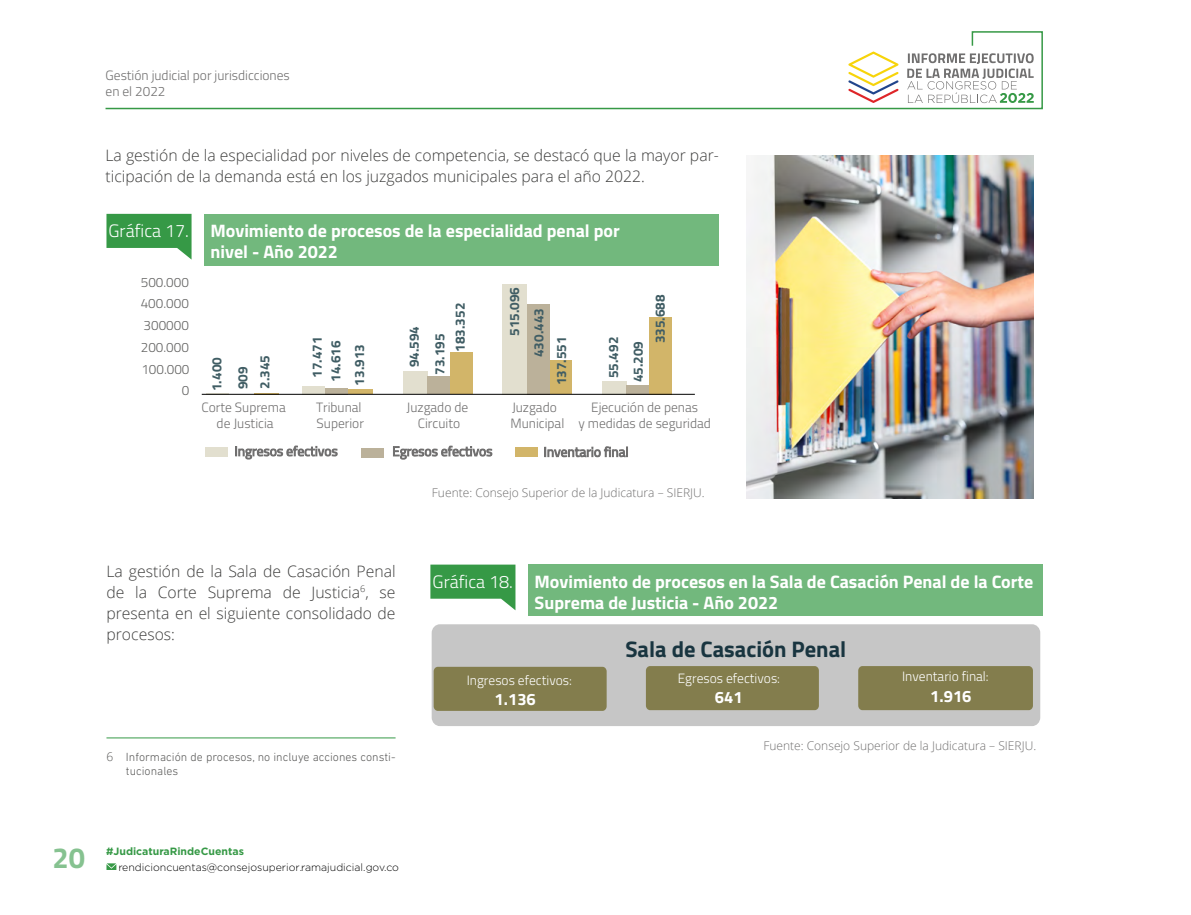
<style>
.page{position:relative;width:1191px;height:915px;background:#fff}
.page>*{position:absolute;margin:0;border:0;box-sizing:border-box;transform-origin:0 0}
.t1{font:700 29.1px "Cairo";color:#86c290}
.t2{font:700 22.5px "Cairo";color:#193540}
.t3{font:700 18px/21px "Cairo";color:#fff}
.t4{font:700 16.5px "Cairo";color:#fff}
.t5{font:300 15.75px/21.1px "Open Sans";color:#3c3c3b}
.t6{font:300 13.5px/16.5px "Cairo";color:#706f6f}
.t7{font:700 13.5px "Cairo";color:#405d64}
.t8{font:300 13.5px "Cairo";color:#fff}
.t9{font:300 13.5px "Cairo";color:#646463}
.t10{font:300 12px "Open Sans";color:#706f6f}
.t11{font:300 12px/14.4px "DIN Next LT Pro";color:#575756}
.t12{font:300 10.5px "Gotham";color:#000}
.t13{font:700 10.5px "Gotham";color:#369946}
.s1{font-weight:300}
.s2{font-family:"Open Sans"}
</style>
<div class="page">
<svg style="left:106px;top:863px;width:10px;height:6px"></svg>
<svg style="left:105px;top:31px;width:938px;height:79px"></svg>
<svg style="left:848px;top:51px;width:50px;height:52px"></svg>
<svg style="left:907px;top:53px;width:126px;height:50px"></svg>
<img style="left:746px;top:155px;width:287px;height:343px">
<div style="left:528px;top:564px;width:515px;height:52px;background:#72b87d"></div>
<svg style="left:430px;top:564px;width:85px;height:46px"></svg>
<div style="left:204px;top:214px;width:515px;height:51px;background:#72b87d"></div>
<svg style="left:106px;top:214px;width:85px;height:45px"></svg>
<hr style="left:106px;top:737px;width:289px;height:1px;background:#369946">
<hr style="left:206px;top:392px;width:23px;height:2px;background:#e2dfcf">
<hr style="left:254px;top:392px;width:25px;height:2px;background:#d2b569">
<div style="left:325px;top:387px;width:23px;height:7px;background:#bbb19a"></div>
<div style="left:403px;top:371px;width:25px;height:23px;background:#e2dfcf"></div>
<div style="left:450px;top:352px;width:22px;height:42px;background:#d2b569"></div>
<div style="left:302px;top:386px;width:23px;height:8px;background:#e2dfcf"></div>
<div style="left:348px;top:389px;width:25px;height:5px;background:#d2b569"></div>
<div style="left:428px;top:376px;width:22px;height:18px;background:#bbb19a"></div>
<div style="left:503px;top:284px;width:24px;height:110px;background:#e2dfcf"></div>
<div style="left:549px;top:360px;width:23px;height:34px;background:#d2b569"></div>
<div style="left:527px;top:304px;width:22px;height:90px;background:#bbb19a"></div>
<div style="left:602px;top:381px;width:24px;height:13px;background:#e2dfcf"></div>
<div style="left:649px;top:317px;width:22px;height:77px;background:#d2b569"></div>
<div style="left:626px;top:385px;width:23px;height:9px;background:#bbb19a"></div>
<hr style="left:202px;top:394px;width:493px;height:1px;background:#000">
<div style="left:205px;top:447px;width:23px;height:9px;background:#e2dfcf"></div>
<div style="left:361px;top:448px;width:23px;height:9px;background:#bbb19a"></div>
<div style="left:515px;top:447px;width:23px;height:9px;background:#d2b569"></div>
<svg style="left:393px;top:445px;width:99px;height:14px"></svg>
<svg style="left:544px;top:446px;width:83px;height:11px"></svg>
<svg style="left:235px;top:445px;width:102px;height:14px"></svg>
<div style="left:432px;top:624px;width:608px;height:101px;background:#c6c6c6;border-radius:8px"></div>
<div style="left:434px;top:666px;width:172px;height:44px;background:#837d4d;border-radius:4px"></div>
<div style="left:646px;top:665px;width:173px;height:45px;background:#837d4d;border-radius:4px"></div>
<div style="left:858px;top:665px;width:175px;height:45px;background:#837d4d;border-radius:4px"></div>
<p class="t6" style="left:105px;top:67px;width:186px">Gestión judicial por jurisdicciones en el 2022</p>
<p class="t5" style="left:105px;top:144px;width:615px">La gestión de la especialidad por niveles de competencia, se destacó que la mayor par&shy;ticipación de la demanda está en los juzgados municipales para el año 2022.</p>
<p class="t3" style="left:211px;top:220px;width:411px;text-indent:-102px"><span class="s1">Gráfica 17.</span> Movimiento de procesos de la especialidad penal por nivel - Año 2022</p>
<p class="t9" style="left:141px;top:272px;width:50px">500.000</p>
<p class="t9" style="left:141px;top:294px;width:50px">400.000</p>
<p class="t9" style="left:144px;top:315px;width:47px">300000</p>
<p class="t9" style="left:141px;top:337px;width:50px">200.000</p>
<p class="t9" style="left:141px;top:359px;width:50px">100.000</p>
<p class="t9" style="left:182px;top:380px;width:9px">0</p>
<p class="t7" style="left:206px;top:391px;width:35px;rotate:-90deg">1.400</p>
<p class="t7" style="left:254px;top:389px;width:35px;rotate:-90deg">2.345</p>
<p class="t7" style="left:232px;top:389px;width:24px;rotate:-90deg">909</p>
<p class="t7" style="left:403px;top:367px;width:43px;rotate:-90deg">94.594</p>
<p class="t7" style="left:306px;top:378px;width:43px;rotate:-90deg">17.471</p>
<p class="t7" style="left:348px;top:385px;width:43px;rotate:-90deg">13.913</p>
<p class="t7" style="left:429px;top:374px;width:43px;rotate:-90deg">73.195</p>
<p class="t7" style="left:324px;top:381px;width:43px;rotate:-90deg">14.616</p>
<p class="t7" style="left:449px;top:351px;width:50px;rotate:-90deg">183.352</p>
<p class="t7" style="left:503px;top:336px;width:50px;rotate:-90deg">515.096</p>
<p class="t7" style="left:527px;top:357px;width:50px;rotate:-90deg">430.443</p>
<p class="t7" style="left:550px;top:385px;width:50px;rotate:-90deg">137.551</p>
<p class="t7" style="left:602px;top:378px;width:43px;rotate:-90deg">55.492</p>
<p class="t7" style="left:627px;top:382px;width:43px;rotate:-90deg">45.209</p>
<p class="t7" style="left:649px;top:343px;width:50px;rotate:-90deg">335.688</p>
<p class="t6" style="left:201px;top:398px;width:86px;text-align:center">Corte Suprema de Justicia</p>
<p class="t6" style="left:316px;top:398px;width:49px">Tribunal<br>Superior</p>
<p class="t6" style="left:406px;top:398px;width:63px;text-align:center">Juzgado de<br>Circuito</p>
<p class="t6" style="left:510px;top:398px;width:55px">Juzgado<br>Municipal</p>
<p class="t6" style="left:578px;top:398px;width:134px;text-align:center">Ejecución de penas<br>y medidas de seguridad</p>
<p class="t10" style="left:432px;top:484px;width:274px">Fuente: Consejo Superior de la Judicatura – SIERJU.</p>
<p class="t5" style="left:106px;top:559px;width:291px;text-align:justify">La gestión de la Sala de Casación Penal de la Corte Suprema de Justicia<sup>6</sup>, se presenta en el siguiente consolidado de procesos:</p>
<p class="t11" style="left:126px;top:749px;width:271px;text-indent:-20px"><span class="s2">6</span> Información de procesos, no incluye acciones consti&shy;tucionales</p>
<h1 class="t1" style="left:53px;top:833px;width:34px">20</h1>
<p class="t13" style="left:106px;top:844px;width:139px">#JudicaturaRindeCuentas</p>
<p class="t12" style="left:118px;top:860px;width:282px">rendicioncuentas@consejosuperior.ramajudicial.gov.co</p>
<p class="t3" style="left:534px;top:571px;width:500px;text-indent:-102px"><span class="s1">Gráfica 18.</span> Movimiento de procesos en la Sala de Casación Penal de la Corte<br>Suprema de Justicia - Año 2022</p>
<p class="t8" style="left:467px;top:670px;width:107px">Ingresos efectivos:</p>
<p class="t4" style="left:494px;top:685px;width:43px">1.136</p>
<h2 class="t2" style="left:625px;top:630px;width:222px">Sala de Casación Penal</h2>
<p class="t8" style="left:678px;top:668px;width:104px">Egresos efectivos:</p>
<p class="t4" style="left:715px;top:683px;width:29px">641</p>
<p class="t8" style="left:902px;top:666px;width:88px">Inventario final:</p>
<p class="t4" style="left:930px;top:683px;width:43px">1.916</p>
<p class="t10" style="left:763px;top:736px;width:274px">Fuente: Consejo Superior de la Judicatura – SIERJU.</p>
</div>
